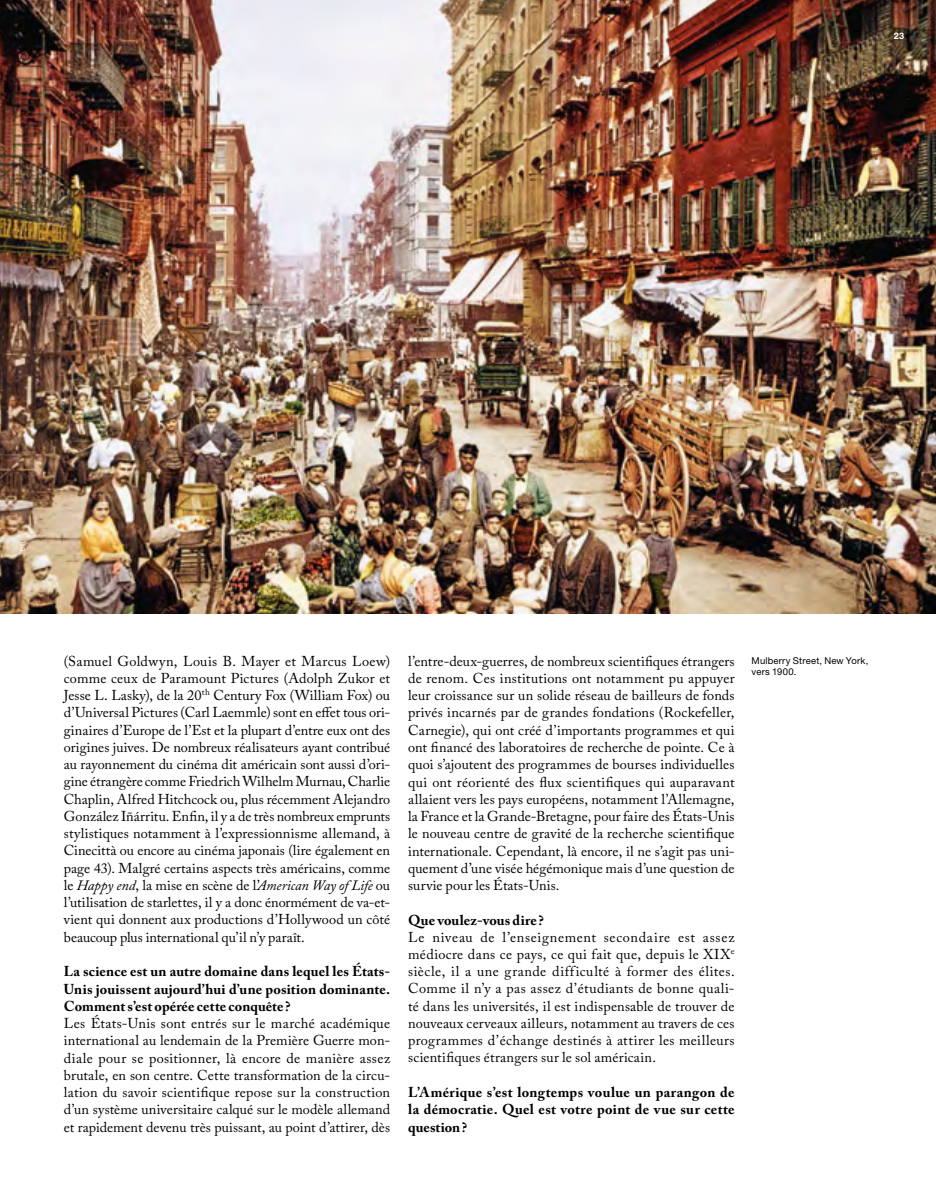
<style>
.page{position:relative;width:936px;height:1191px;background:#fff}
.page>*{position:absolute;margin:0;border:0;box-sizing:border-box;transform-origin:0 0}
.t1{font:14.25px/17.2px "Adobe Caslon Pro";letter-spacing:.005em;color:#000;text-align:justify}
.t2{font:700 14.25px/17.2px "Adobe Caslon Pro";letter-spacing:.01em;color:#000;text-align:justify}
.t3{font:9.45px/11.2px "Helvetica Neue";letter-spacing:.025em;color:#000}
.t4{font:700 9px "Helvetica Neue";color:#fff}
.t5{font:6.3px "Helvetica Neue";color:#fff}
.s1{font-style:italic}
</style>
<div class="page">
<img style="left:0;top:0;width:935px;height:614px">
<p class="t4" style="left:893px;top:30px;width:12px">23</p>
<p class="t5" style="left:18px;top:550px;width:11px;rotate:-90deg">DR</p>
<p class="t1" style="left:64px;top:652px;width:328px">(Samuel Goldwyn, Louis B. Mayer et Marcus Loew) comme ceux de Paramount Pictures (Adolph Zukor et Jesse L. Lasky), de la 20<sup>th</sup> Century Fox (William Fox) ou d’Universal Pictures (Carl Laemmle) sont en effet tous ori&shy;ginaires d’Europe de l’Est et la plupart d’entre eux ont des origines juives. De nombreux réalisateurs ayant contribué au rayonnement du cinéma dit américain sont aussi d’ori&shy;gine étrangère comme Friedrich Wilhelm Murnau, Charlie Chaplin, Alfred Hitchcock ou, plus récemment Alejandro González Iñárritu. Enfin, il y a de très nombreux emprunts stylistiques notamment à l’expressionnisme allemand, à Cinecittà ou encore au cinéma japonais (lire également en page 43). Malgré certains aspects très américains, comme le <span class="s1">Happy end</span>, la mise en scène de l’<span class="s1">American Way of Life</span> ou l’utilisation de starlettes, il y a donc énormément de va-et&shy;vient qui donnent aux productions d’Hollywood un côté beaucoup plus international qu’il n’y paraît.</p>
<p class="t2" style="left:64px;top:962px;width:328px">La science est un autre domaine dans lequel les États-Unis jouissent aujourd’hui d’une position dominante.<br>Comment s’est opérée cette conquête ?</p>
<p class="t1" style="left:64px;top:1014px;width:328px">Les États-Unis sont entrés sur le marché académique international au lendemain de la Première Guerre mon&shy;diale pour se positionner, là encore de manière assez brutale, en son centre. Cette transformation de la circu&shy;lation du savoir scientifique repose sur la construction d’un système universitaire calqué sur le modèle allemand et rapidement devenu très puissant, au point d’attirer, dès</p>
<p class="t1" style="left:408px;top:652px;width:328px">l’entre-deux-guerres, de nombreux scientifiques étrangers de renom. Ces institutions ont notamment pu appuyer leur croissance sur un solide réseau de bailleurs de fonds privés incarnés par de grandes fondations (Rockefeller, Carnegie), qui ont créé d’importants programmes et qui ont financé des laboratoires de recherche de pointe. Ce à quoi s’ajoutent des programmes de bourses individuelles qui ont réorienté des flux scientifiques qui auparavant allaient vers les pays européens, notamment l’Allemagne, la France et la Grande-Bretagne, pour faire des États-Unis le nouveau centre de gravité de la recherche scientifique internationale. Cependant, là encore, il ne s’agit pas uni&shy;quement d’une visée hégémonique mais d’une question de survie pour les États-Unis.</p>
<p class="t2" style="left:408px;top:911px;width:137px">Que voulez-vous dire ?</p>
<p class="t1" style="left:408px;top:928px;width:328px">Le niveau de l’enseignement secondaire est assez médiocre dans ce pays, ce qui fait que, depuis le XIX<sup>e </sup>siècle, il a une grande difficulté à former des élites.<br>Comme il n’y a pas assez d’étudiants de bonne quali&shy;té dans les universités, il est indispensable de trouver de nouveaux cerveaux ailleurs, notamment au travers de ces programmes d’échange destinés à attirer les meilleurs scientifiques étrangers sur le sol américain.</p>
<p class="t2" style="left:408px;top:1083px;width:328px">L’Amérique s’est longtemps voulue un parangon de la démocratie. Quel est votre point de vue sur cette question?</p>
<p class="t3" style="left:751px;top:654px;width:118px">Mulberry Street, New York, vers 1900.</p>
</div>
